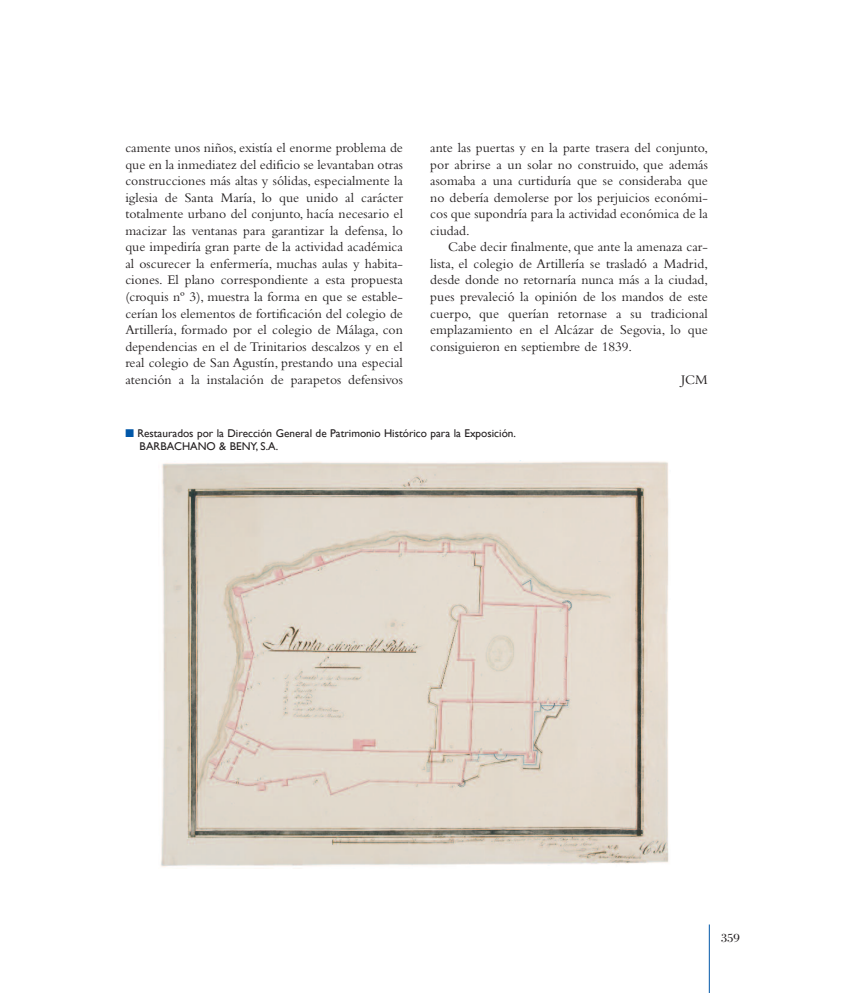
<style>
.page{position:relative;width:851px;height:993px;background:#fff}
.page>*{position:absolute;margin:0;border:0;box-sizing:border-box;transform-origin:0 0}
.t1{font:13.75px/16.5px "Bembo";color:#231f20;text-align:justify}
.t2{font:12.5px "Bodoni";color:#231f20}
.t3{font:11.25px/12.8px "Gill Sans";color:#231f20}
.s1{color:#0157a8}
</style>
<div class="page">
<hr style="left:709px;top:924px;width:1px;height:68px;background:#0157a8">
<img style="left:160px;top:460px;width:509px;height:407px">
<p class="t1" style="left:125px;top:141px;width:279px">camente unos niños, existía el enorme problema de que en la inmediatez del edificio se levantaban otras construcciones más altas y sólidas, especialmente la iglesia de Santa María, lo que unido al carácter totalmente urbano del conjunto, hacía necesario el macizar las ventanas para garantizar la defensa, lo que impediría gran parte de la actividad académica al oscurecer la enfermería, muchas aulas y habita&shy;ciones. El plano correspondiente a esta propuesta (croquis nº 3), muestra la forma en que se estable&shy;cerían los elementos de fortificación del colegio de Artillería, formado por el colegio de Málaga, con dependencias en el de Trinitarios descalzos y en el real colegio de San Agustín, prestando una especial atención a la instalación de parapetos defensivos</p>
<p class="t1" style="left:430px;top:141px;width:279px">ante las puertas y en la parte trasera del conjunto, por abrirse a un solar no construido, que además asomaba a una curtiduría que se consideraba que no debería demolerse por los perjuicios económi&shy;cos que supondría para la actividad económica de la ciudad.</p>
<p class="t1" style="left:430px;top:240px;width:279px;text-indent:18px">Cabe decir finalmente, que ante la amenaza car&shy;lista, el colegio de Artillería se trasladó a Madrid, desde donde no retornaría nunca más a la ciudad, pues prevaleció la opinión de los mandos de este cuerpo, que querían retornase a su tradicional emplazamiento en el Alcázar de Segovia, lo que consiguieron en septiembre de 1839.</p>
<p class="t1" style="left:681px;top:372px;width:28px">JCM</p>
<p class="t3" style="left:139px;top:426px;width:378px;text-indent:-14px"><span class="s1">■</span> Restaurados por la Dirección General de Patrimonio Histórico para la Exposición.<br>BARBACHANO &amp; BENY, S.A.</p>
<p class="t2" style="left:721px;top:933px;width:20px">359</p>
</div>
